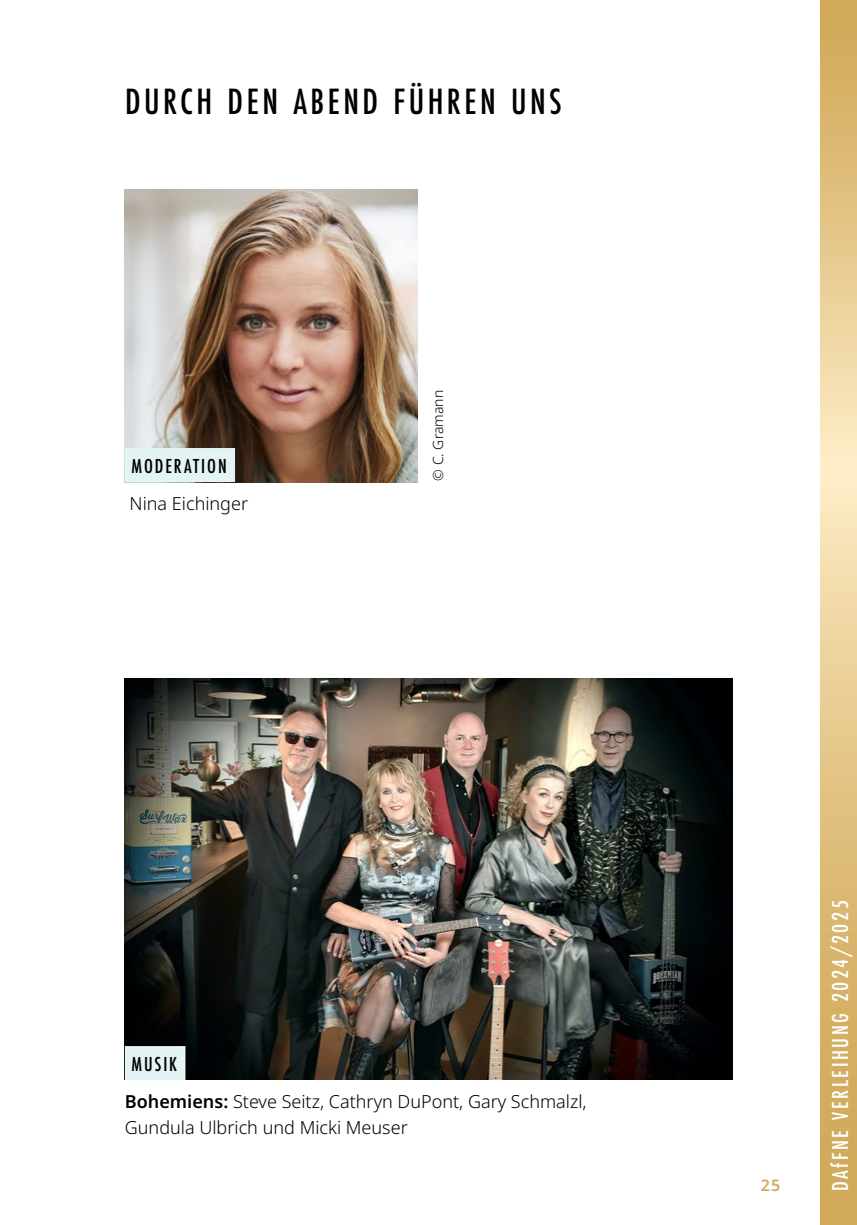
<style>
.page{position:relative;width:857px;height:1225px;background:#fff}
.page>*{position:absolute;margin:0;border:0;box-sizing:border-box;transform-origin:0 0}
.t1{font:500 38px "Futura PT Cond";letter-spacing:.09em;color:#000}
.t2{font:500 24px "Futura PT Cond";letter-spacing:.1em;color:#fff}
.t3{font:500 21px "Futura PT Cond";letter-spacing:.09em;color:#000}
.t4{font:300 18px/26px "Noto Sans";color:#000}
.t5{font:600 16px "Noto Sans";color:#d1a959}
.t6{font:300 14px "Noto Sans";color:#000}
.s1{font-weight:600}
</style>
<div class="page">
<svg style="left:820px;top:0;width:36px;height:1225px;background:#e2c485"></svg>
<img style="left:125px;top:189px;width:292px;height:293px">
<div style="left:125px;top:448px;width:110px;height:34px;background:#e4f3f3"></div>
<img style="left:125px;top:678px;width:606px;height:401px">
<div style="left:125px;top:1046px;width:60px;height:34px;background:#e4f3f3"></div>
<h1 class="t1" style="left:125px;top:79px;width:438px">DURCH DEN ABEND FÜHREN UNS</h1>
<p class="t3" style="left:131px;top:454px;width:97px">MODERATION</p>
<p class="t4" style="left:129px;top:491px;width:120px">Nina Eichinger</p>
<p class="t6" style="left:428px;top:480px;width:92px;rotate:-90deg">© C. Gramann</p>
<p class="t3" style="left:131px;top:1051px;width:47px">MUSIK</p>
<p class="t4" style="left:125px;top:1089px;width:463px"><span class="s1">Bohemiens:</span> Steve Seitz, Cathryn DuPont, Gary Schmalzl,<br>Gundula Ulbrich und Micki Meuser</p>
<p class="t5" style="left:760px;top:1173px;width:21px">25</p>
<h2 class="t2" style="left:825px;top:1191px;width:292px;rotate:-90deg">DAfFNE VERLEIHUNG 2024/2025</h2>
</div>
